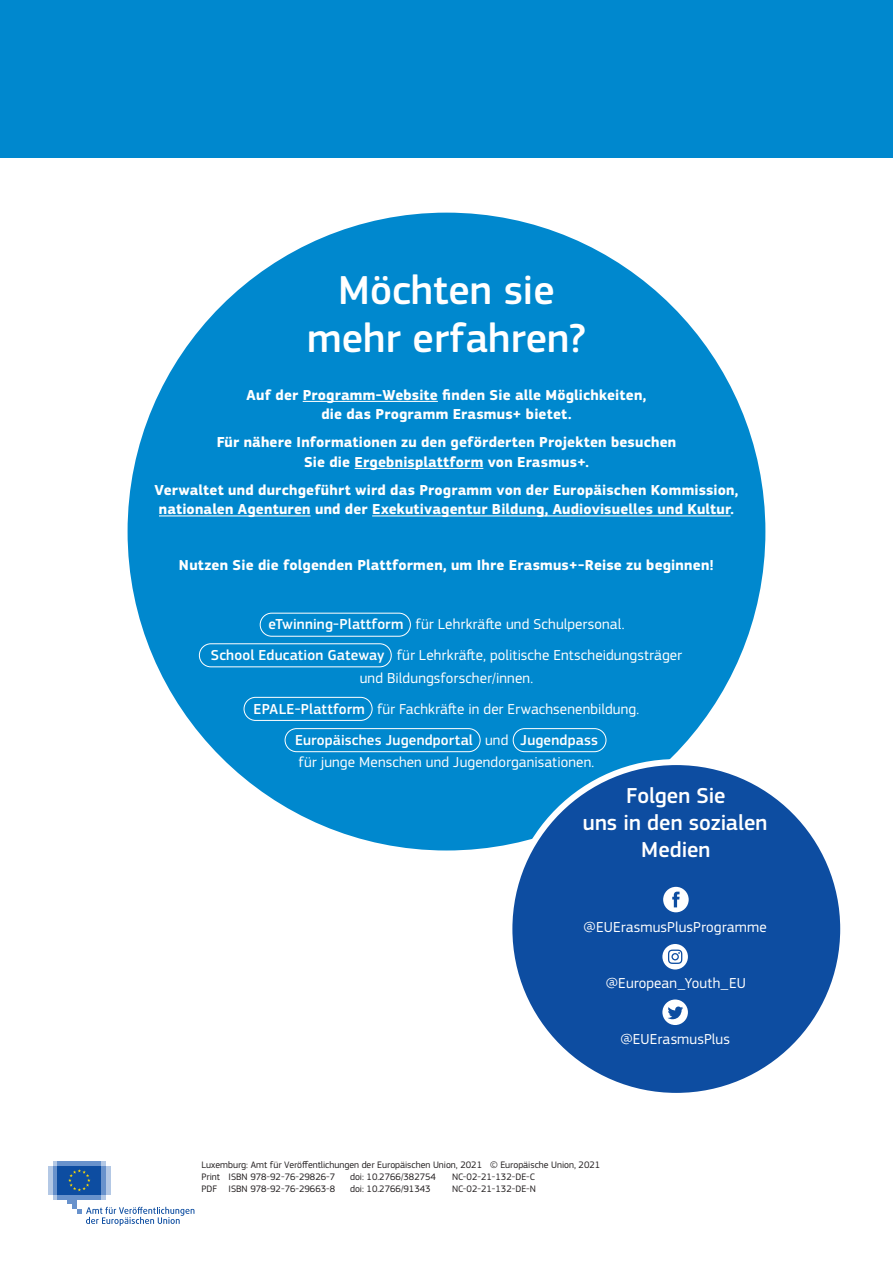
<style>
.page{position:relative;width:893px;height:1263px;background:#fff}
.page>*{position:absolute;margin:0;border:0;box-sizing:border-box;transform-origin:0 0}
.t1{font:500 42px/48px "EC Square Sans Pro";color:#fff;text-align:center}
.t2{font:500 22.5px/27px "EC Square Sans Pro";color:#fff;text-align:center}
.Body{font:700 15px/19.5px "EC Square Sans Pro";letter-spacing:.015em;color:#fff;text-align:center}
.Body-2{font:15px/22.5px "EC Square Sans Pro";letter-spacing:.01em;color:#fff;text-align:center}
.t3{font:9.75px "EC Square Sans Pro";color:#231f20}
.s1{font-weight:500}
</style>
<div class="page">
<div style="left:128px;top:213px;width:637px;height:637px;background:#0088ce;border-radius:50%"></div>
<div style="left:260px;top:613px;width:151px;height:24px;border:1px solid #fff;border-radius:12px"></div>
<div style="left:199px;top:643px;width:193px;height:24px;border:1px solid #fff;border-radius:12px"></div>
<div style="left:244px;top:697px;width:128px;height:24px;border:1px solid #fff;border-radius:12px"></div>
<div style="left:285px;top:728px;width:195px;height:24px;border:1px solid #fff;border-radius:12px"></div>
<div style="left:513px;top:728px;width:93px;height:24px;border:1px solid #fff;border-radius:12px"></div>
<svg style="left:53px;top:1194px;width:53px;height:5px"></svg>
<svg style="left:53px;top:1161px;width:53px;height:5px"></svg>
<div style="left:58px;top:1161px;width:43px;height:5px;background:#6892cc"></div>
<div style="left:58px;top:1194px;width:43px;height:5px;background:#6892cc"></div>
<div style="left:101px;top:1166px;width:5px;height:28px;background:#6892cc"></div>
<div style="left:106px;top:1166px;width:5px;height:28px;background:#b3c8e5"></div>
<div style="left:53px;top:1166px;width:5px;height:28px;background:#6892cc"></div>
<div style="left:48px;top:1166px;width:5px;height:28px;background:#b3c8e5"></div>
<div style="left:67px;top:1194px;width:10px;height:10px;background:#6892cc"></div>
<div style="left:72px;top:1194px;width:5px;height:15px;background:#6892cc"></div>
<div style="left:58px;top:1166px;width:43px;height:28px;background:#0d4da1"></div>
<svg style="left:68px;top:1169px;width:23px;height:22px"></svg>
<svg style="left:77px;top:1207px;width:117px;height:19px"></svg>
<div style="left:0;top:0;width:893px;height:157px;background:#0088ce"></div>
<hr style="left:303px;top:401px;width:135px;height:1px;background:#fff">
<hr style="left:355px;top:468px;width:128px;height:1px;background:#fff">
<hr style="left:159px;top:515px;width:152px;height:1px;background:#fff">
<hr style="left:372px;top:515px;width:358px;height:1px;background:#fff">
<div style="left:509px;top:762px;width:334px;height:334px;background:#0d4da1;border-radius:50%"></div>
<svg style="left:663px;top:887px;width:26px;height:25px"></svg>
<svg style="left:662px;top:944px;width:26px;height:25px"></svg>
<svg style="left:662px;top:999px;width:26px;height:26px"></svg>
<h1 class="t1" style="left:307px;top:267px;width:280px">Möchten sie mehr erfahren?</h1>
<p class="Body" style="left:247px;top:385px;width:401px">Auf der Programm-Website finden Sie alle Möglichkeiten, die das Programm Erasmus+ bietet.</p>
<p class="Body" style="left:217px;top:433px;width:461px">Für nähere Informationen zu den geförderten Projekten besuchen<br>Sie die Ergebnisplattform von Erasmus+.</p>
<p class="Body" style="left:154px;top:480px;width:586px">Verwaltet und durchgeführt wird das Programm von der Europäischen Kommission, nationalen Agenturen und der Exekutivagentur Bildung, Audiovisuelles und Kultur.</p>
<p class="Body" style="left:179px;top:556px;width:536px">Nutzen Sie die folgenden Plattformen, um Ihre Erasmus+-Reise zu beginnen!</p>
<p class="Body-2" style="left:268px;top:613px;width:358px"><span class="s1">eTwinning-Plattform</span> für Lehrkräfte und Schulpersonal.</p>
<p class="Body-2" style="left:211px;top:644px;width:473px"><span class="s1">School Education Gateway</span> für Lehrkräfte, politische Entscheidungsträger und Bildungsforscher/innen.</p>
<p class="Body-2" style="left:254px;top:697px;width:387px"><span class="s1">EPALE-Plattform</span> für Fachkräfte in der Erwachsenenbildung.</p>
<p class="Body-2" style="left:295px;top:728px;width:304px;text-align:left"><span class="s1">Europäisches Jugendportal</span> und <span class="s1">Jugendpass </span>für junge Menschen und Jugendorganisationen.</p>
<h3 class="t2" style="left:583px;top:782px;width:186px">Folgen Sie<br>uns in den sozialen<br>Medien</h3>
<p class="Body-2" style="left:584px;top:916px;width:185px">@EUErasmusPlusProgramme</p>
<p class="Body-2" style="left:606px;top:972px;width:142px">@European_Youth_EU</p>
<p class="Body-2" style="left:620px;top:1028px;width:111px">@EUErasmusPlus</p>
<p class="t3" style="left:202px;top:1159px;width:400px">Luxemburg: Amt für Veröffentlichungen der Europäischen Union, 2021 © Europäische Union, 2021</p>
<p class="t3" style="left:202px;top:1171px;width:135px">Print ISBN 978-92-76-29826-7</p>
<p class="t3" style="left:350px;top:1171px;width:87px">doi: 10.2766/382754</p>
<p class="t3" style="left:452px;top:1171px;width:85px">NC-02-21-132-DE-C</p>
<p class="t3" style="left:202px;top:1183px;width:135px">PDF ISBN 978-92-76-29663-8</p>
<p class="t3" style="left:350px;top:1183px;width:82px">doi: 10.2766/91343</p>
<p class="t3" style="left:452px;top:1183px;width:85px">NC-02-21-132-DE-N</p>
</div>
